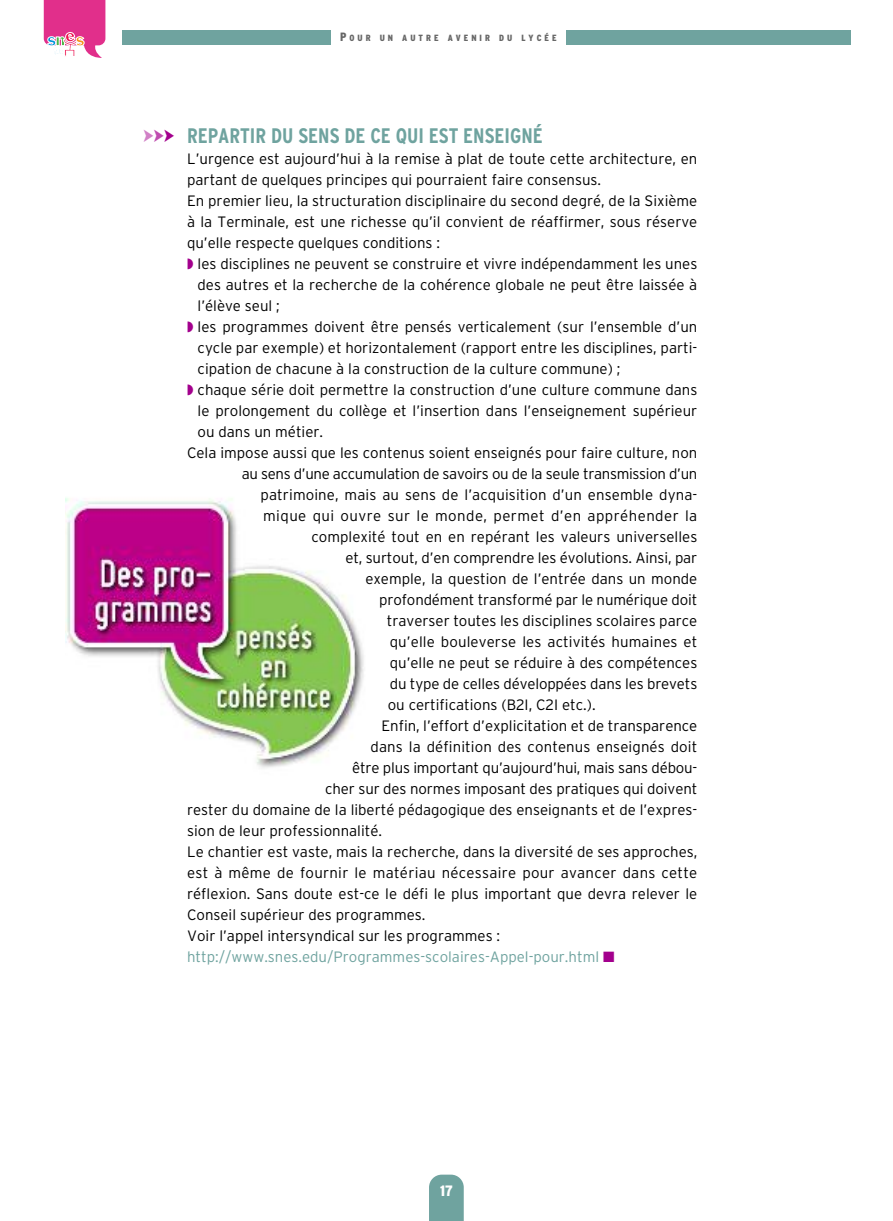
<style>
.page{position:relative;width:893px;height:1221px;background:#fff}
.page>*{position:absolute;margin:0;border:0;box-sizing:border-box;transform-origin:0 0}
.t1{font:700 condensed 21px "Interstate";color:#6fa39f}
.t2{font:18px "Zapf Dingbats ITC";color:#d180c6;scale:.62 1}
.t3{font:300 15px/21px "Interstate";color:#000}
.t4{font:300 15px "Interstate";letter-spacing:-.02em;color:#000}
.t5{font:300 15px "Interstate";letter-spacing:.02em;color:#000}
.t6{font:300 15px "Interstate";color:#6fa39f}
.t7{font:300 15px "Interstate";letter-spacing:.03em;color:#000}
.t8{font:900 condensed 15px "Interstate";color:#fff}
.t9{font:900 condensed 9px "Interstate";letter-spacing:.335em;color:#666}
.s1{font-size:12px}
.s2{color:#bf4daf}
.s3{color:#a3008d}
</style>
<div class="page">
<svg style="left:429px;top:1174px;width:35px;height:46px;background:#78a8a5"></svg>
<div style="left:122px;top:30px;width:728px;height:14px;background:#6fa39f"></div>
<div style="left:331px;top:29px;width:235px;height:16px;background:#fff"></div>
<svg style="left:44px;top:0;width:61px;height:58px"></svg>
<img style="left:66px;top:498px;width:298px;height:270px">
<p class="t9" style="left:340px;top:32px;width:218px"><span class="s1">P</span>OUR UN AUTRE AVENIR DU LYCÉE</p>
<p class="t2" style="left:144px;top:127px;width:51px">➤<span class="s2">➤</span><span class="s3">➤</span></p>
<h1 class="t1" style="left:187px;top:123px;width:357px">REPARTIR DU SENS DE CE QUI EST ENSEIGNÉ</h1>
<p class="t3" style="left:187px;top:148px;width:512px">L’urgence est aujourd’hui à la remise à plat de toute cette architecture, en partant de quelques principes qui pourraient faire consensus.<br>En premier lieu, la structuration disciplinaire du second degré, de la Sixième à la Terminale, est une richesse qu’il convient de réaffirmer, sous réserve qu’elle respecte quelques conditions :</p>
<p class="t3" style="left:198px;top:253px;width:501px">les disciplines ne peuvent se construire et vivre indépendamment les unes</p>
<p class="t3" style="left:198px;top:274px;width:501px">des autres et la recherche de la cohérence globale ne peut être laissée à</p>
<p class="t3" style="left:198px;top:295px;width:84px">l’élève seul ;</p>
<p class="t3" style="left:198px;top:316px;width:501px">les programmes doivent être pensés verticalement (sur l’ensemble d’un</p>
<p class="t3" style="left:198px;top:337px;width:501px">cycle par exemple) et horizontalement (rapport entre les disciplines, parti-</p>
<p class="t3" style="left:198px;top:358px;width:424px">cipation de chacune à la construction de la culture commune) ;</p>
<p class="t3" style="left:198px;top:379px;width:501px">chaque série doit permettre la construction d’une culture commune dans</p>
<p class="t3" style="left:198px;top:400px;width:501px">le prolongement du collège et l’insertion dans l’enseignement supérieur</p>
<p class="t3" style="left:198px;top:421px;width:127px">ou dans un métier.</p>
<p class="t3" style="left:187px;top:442px;width:512px">Cela impose aussi que les contenus soient enseignés pour faire culture, non</p>
<p class="t4" style="left:242px;top:465px;width:457px">au sens d’une accumulation de savoirs ou de la seule transmission d’un</p>
<p class="t3" style="left:261px;top:484px;width:438px">patrimoine, mais au sens de l’acquisition d’un ensemble dyna-</p>
<p class="t7" style="left:263px;top:507px;width:436px">mique qui ouvre sur le monde, permet d’en appréhender la</p>
<p class="t3" style="left:311px;top:526px;width:387px">complexité tout en en repérant les valeurs universelles</p>
<p class="t3" style="left:345px;top:547px;width:353px">et, surtout, d’en comprendre les évolutions. Ainsi, par</p>
<p class="t3" style="left:365px;top:568px;width:334px">exemple, la question de l’entrée dans un monde</p>
<p class="t3" style="left:379px;top:589px;width:320px">profondément transformé par le numérique doit</p>
<p class="t3" style="left:387px;top:610px;width:312px">traverser toutes les disciplines scolaires parce</p>
<p class="t3" style="left:390px;top:631px;width:309px">qu’elle bouleverse les activités humaines et</p>
<p class="t3" style="left:390px;top:652px;width:309px">qu’elle ne peut se réduire à des compétences</p>
<p class="t3" style="left:390px;top:673px;width:309px">du type de celles développées dans les brevets</p>
<p class="t3" style="left:388px;top:694px;width:209px">ou certifications (B2I, C2I etc.).</p>
<p class="t3" style="left:381px;top:715px;width:317px">Enfin, l’effort d’explicitation et de transparence</p>
<p class="t3" style="left:371px;top:736px;width:328px">dans la définition des contenus enseignés doit</p>
<p class="t3" style="left:352px;top:757px;width:347px">être plus important qu’aujourd’hui, mais sans débou-</p>
<p class="t3" style="left:325px;top:778px;width:374px">cher sur des normes imposant des pratiques qui doivent</p>
<p class="t3" style="left:187px;top:799px;width:512px">rester du domaine de la liberté pédagogique des enseignants et de l’expres-</p>
<p class="t3" style="left:187px;top:820px;width:196px">sion de leur professionnalité.</p>
<p class="t3" style="left:187px;top:841px;width:512px">Le chantier est vaste, mais la recherche, dans la diversité de ses approches,</p>
<p class="t5" style="left:187px;top:864px;width:512px">est à même de fournir le matériau nécessaire pour avancer dans cette</p>
<p class="t3" style="left:187px;top:883px;width:512px">réflexion. Sans doute est-ce le défi le plus important que devra relever le</p>
<p class="t3" style="left:187px;top:904px;width:240px">Conseil supérieur des programmes.</p>
<p class="t3" style="left:187px;top:925px;width:315px">Voir l’appel intersyndical sur les programmes :</p>
<p class="t6" style="left:187px;top:948px;width:429px">http://www.snes.edu/Programmes-scolaires-Appel-pour.html <span class="s3">■</span></p>
<p class="t8" style="left:440px;top:1181px;width:14px">17</p>
</div>
